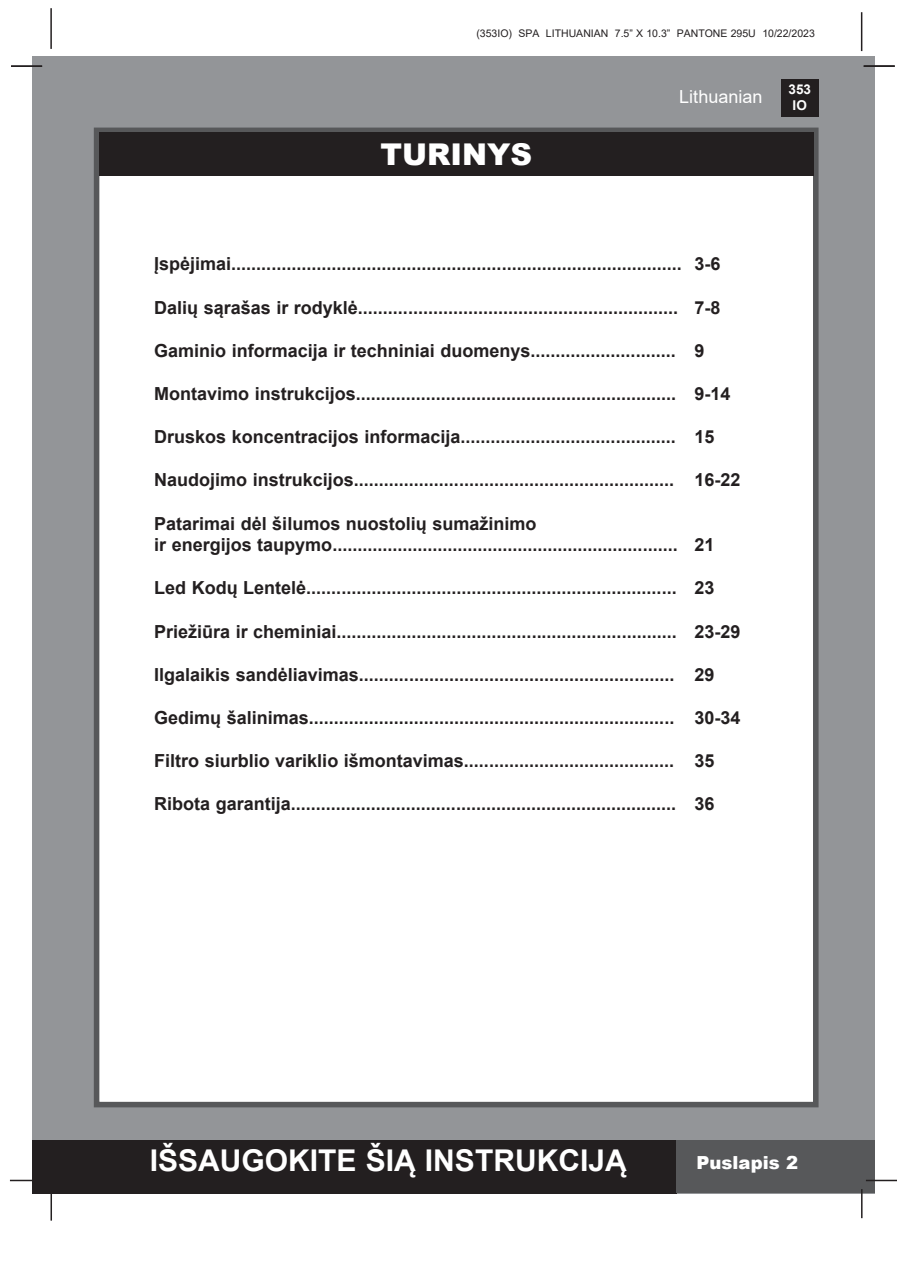
<style>
.page{position:relative;width:897px;height:1264px;background:#fff}
.page>*{position:absolute;margin:0;border:0;box-sizing:border-box;transform-origin:0 0}
.t1{font:700 30px "Arial";color:#fff}
.t2{font:900 30px "Arial";color:#fff}
.t3{font:700 18px "Arial";color:#231f20}
.t4{font:18px "Arial";color:#fff}
.t5{font:900 18px "Arial";color:#fff}
.t6{font:700 13.5px/16.2px "Arial";color:#fff;text-align:center}
.t7{font:10.5px "Arial";color:#231f20}
</style>
<div class="page">
<div style="left:33px;top:56px;width:842px;height:1137px;background:#939598"></div>
<div style="left:780px;top:79px;width:38px;height:38px;background:#231f20"></div>
<hr style="left:50px;top:8px;width:2px;height:41px;background:#231f20">
<hr style="left:860px;top:12px;width:2px;height:39px;background:#231f20">
<div style="left:33px;top:1140px;width:644px;height:53px;background:#231f20"></div>
<div style="left:676px;top:1140px;width:199px;height:53px;background:#57585a"></div>
<hr style="left:865px;top:1179px;width:31px;height:2px;background:#231f20">
<hr style="left:860px;top:1189px;width:2px;height:29px;background:#231f20">
<hr style="left:50px;top:1190px;width:2px;height:30px;background:#231f20">
<hr style="left:10px;top:1179px;width:31px;height:2px;background:#231f20">
<div style="left:94px;top:128px;width:724px;height:979px;background:#fff;border:6px solid #57585a"></div>
<div style="left:99px;top:132px;width:714px;height:44px;background:#231f20"></div>
<hr style="left:863px;top:65px;width:31px;height:2px;background:#231f20">
<hr style="left:11px;top:65px;width:31px;height:2px;background:#231f20">
<p class="t7" style="left:476px;top:26px;width:340px">(353IO) SPA LITHUANIAN 7.5” X 10.3” PANTONE 295U 10/22/2023</p>
<p class="t2" style="left:380px;top:132px;width:153px">TURINYS</p>
<p class="t4" style="left:679px;top:84px;width:85px">Lithuanian</p>
<p class="t6" style="left:788px;top:81px;width:24px">353<br>IO</p>
<p class="t3" style="left:154px;top:251px;width:568px">Įspėjimai.......................................................................................... 3-6</p>
<p class="t3" style="left:154px;top:294px;width:568px">Dalių sąrašas ir rodyklė................................................................ 7-8</p>
<p class="t3" style="left:154px;top:338px;width:552px">Gaminio informacija ir techniniai duomenys............................. 9</p>
<p class="t3" style="left:154px;top:381px;width:578px">Montavimo instrukcijos................................................................ 9-14</p>
<p class="t3" style="left:154px;top:424px;width:562px">Druskos koncentracijos informacija........................................... 15</p>
<p class="t3" style="left:154px;top:467px;width:588px">Naudojimo instrukcijos................................................................ 16-22</p>
<p class="t3" style="left:154px;top:510px;width:384px">Patarimai dėl šilumos nuostolių sumažinimo</p>
<p class="t3" style="left:154px;top:532px;width:562px">ir energijos taupymo..................................................................... 21</p>
<p class="t3" style="left:154px;top:575px;width:562px">Led Kodų Lentelė.......................................................................... 23</p>
<p class="t3" style="left:154px;top:618px;width:588px">Priežiūra ir cheminiai.................................................................... 23-29</p>
<p class="t3" style="left:154px;top:662px;width:562px">Ilgalaikis sandėliavimas............................................................... 29</p>
<p class="t3" style="left:154px;top:705px;width:588px">Gedimų šalinimas......................................................................... 30-34</p>
<p class="t3" style="left:154px;top:748px;width:562px">Filtro siurblio variklio išmontavimas.......................................... 35</p>
<p class="t3" style="left:154px;top:791px;width:562px">Ribota garantija............................................................................. 36</p>
<h1 class="t1" style="left:150px;top:1139px;width:478px">IŠSAUGOKITE ŠIĄ INSTRUKCIJĄ</h1>
<p class="t5" style="left:696px;top:1149px;width:103px">Puslapis 2</p>
</div>
